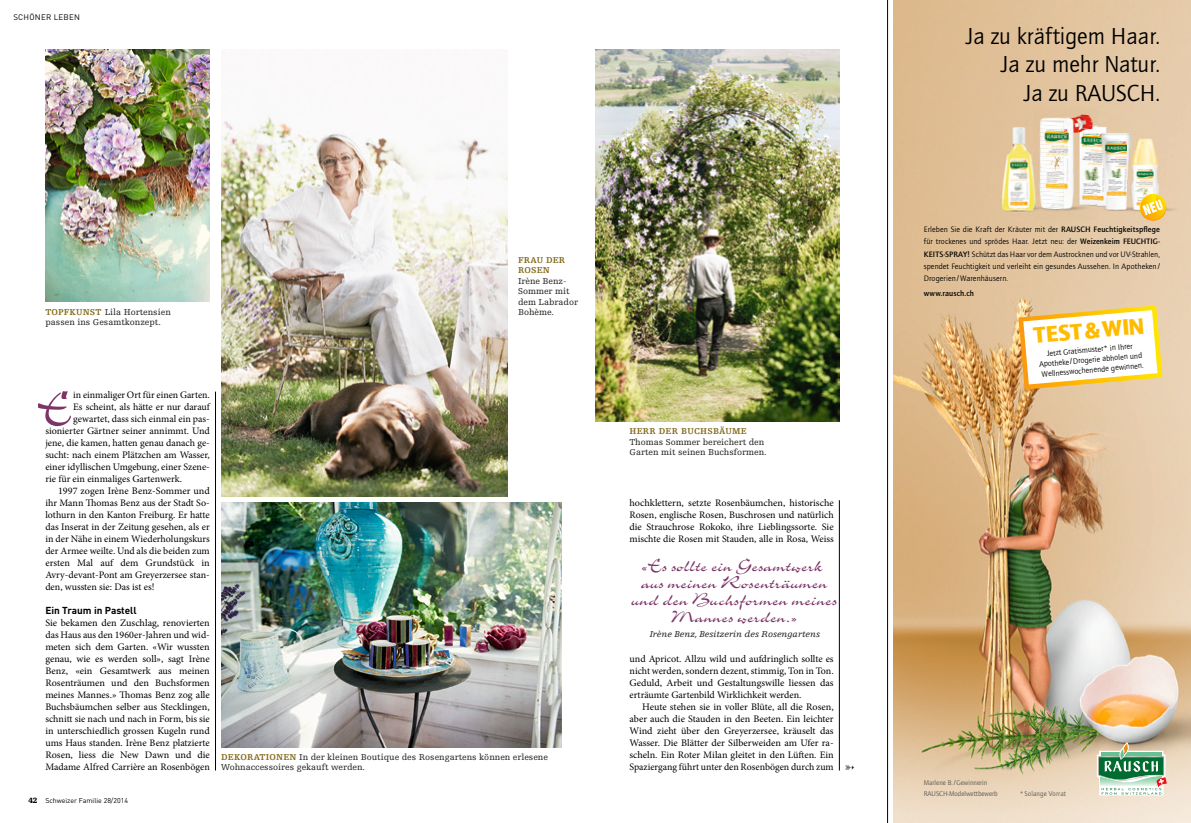
<style>
.page{position:relative;width:1191px;height:823px;background:#fff}
.page>*{position:absolute;margin:0;border:0;box-sizing:border-box;transform-origin:0 0}
._211_GS3sp_Initial_3{font:50.3px "Charme Std";color:#7d3568}
.t1{font:23.8px/28.9px "Quay Sans ITC Std";color:#000;text-align:right}
.t2{font:900 23.3px "Quay Sans";color:#fb0}
._300_Legende_Markt{font:20px/17px "Charme Std";color:#7d3568;text-align:center}
._220_GS3sp_oEinz_x08{font:10px/12px "Minion Pro";color:#000;text-align:justify}
._220_GS3sp_mEinz_x08{font:10px/12px "Minion Pro";color:#000;text-align:justify}
._211_GS3sp_Initial_3-2{font:10px "Minion Pro";color:#000}
._230_Zwischentitel_x{font:700 10px "DIN Pro";color:#000}
._300_Legende_9_x11{font:9px/10.5px "Egyptienne FLT Std";color:#20201d}
.Quote_x10{font:italic 9px "Egyptienne FLT Std";color:#20201d}
._300_Legende_9_x11-2{font:700 9px/10.5px "Egyptienne FLT Std";letter-spacing:.02em;color:#7f6515}
.t3{font:8.1px/12.2px "Quay Sans ITC Std";letter-spacing:.01em;color:#000;text-align:justify}
.t4{font:8.1px/10.1px "Quay Sans";color:#000;text-align:center}
.t5{font:500 8.1px "Quay Sans ITC Std";letter-spacing:.02em;color:#000}
.Rubriktitel_8_x01{font:8px "DIN Pro";letter-spacing:.03em;color:#000}
.PAGINA_10_Zahl{font:900 8px "Egyptienne FLT Std";color:#000}
.t6{font:7.1px/10.8px "Quay Sans ITC Std";color:#575654}
.t7{font:7.1px "Quay Sans ITC Std";letter-spacing:.02em;color:#575654}
.PAGINA_11_Text{font:7px "DIN Pro";color:#000}
.s1{font-weight:700;color:#7f6515}
.s2{font-weight:500}
.s3{font-family:"Arial"}
</style>
<div class="page">
<img style="left:221px;top:113px;width:286px;height:383px">
<img style="left:45px;top:50px;width:165px;height:251px">
<img style="left:221px;top:502px;width:340px;height:245px">
<img style="left:595px;top:50px;width:244px;height:371px">
<hr style="left:839px;top:500px;width:1px;height:270px;background:#000">
<hr style="left:215px;top:391px;width:1px;height:379px;background:#000">
<img style="left:893px;top:0;width:298px;height:822px">
<svg style="left:1096px;top:742px;width:70px;height:53px"></svg>
<svg style="left:1018px;top:305px;width:144px;height:84px"></svg>
<img style="left:996px;top:121px;width:37px;height:97px">
<img style="left:1097px;top:114px;width:69px;height:102px">
<img style="left:1033px;top:108px;width:64px;height:112px">
<img style="left:1033px;top:126px;width:30px;height:2px">
<img style="left:1033px;top:121px;width:30px;height:5px">
<img style="left:1033px;top:128px;width:30px;height:4px">
<img style="left:1033px;top:132px;width:30px;height:4px">
<img style="left:1033px;top:136px;width:30px;height:4px">
<img style="left:1033px;top:140px;width:30px;height:8px">
<img style="left:1033px;top:148px;width:30px;height:7px">
<img style="left:1033px;top:155px;width:30px;height:4px">
<img style="left:1033px;top:159px;width:30px;height:4px">
<img style="left:1033px;top:163px;width:30px;height:4px">
<img style="left:1033px;top:167px;width:30px;height:4px">
<img style="left:1033px;top:171px;width:30px;height:4px">
<img style="left:1033px;top:175px;width:30px;height:4px">
<img style="left:1033px;top:179px;width:30px;height:4px">
<img style="left:1033px;top:183px;width:30px;height:4px">
<img style="left:1033px;top:187px;width:30px;height:7px">
<img style="left:1033px;top:194px;width:30px;height:4px">
<img style="left:1033px;top:198px;width:30px;height:4px">
<img style="left:1033px;top:202px;width:30px;height:4px">
<img style="left:1033px;top:206px;width:30px;height:4px">
<img style="left:1033px;top:210px;width:30px;height:4px">
<img style="left:1033px;top:214px;width:30px;height:4px">
<svg style="left:1033px;top:216px;width:18px;height:2px"></svg>
<img style="left:1078px;top:133px;width:19px;height:22px">
<img style="left:1078px;top:155px;width:19px;height:8px">
<img style="left:1078px;top:163px;width:19px;height:39px">
<img style="left:1078px;top:202px;width:19px;height:12px">
<svg style="left:1078px;top:214px;width:19px;height:2px"></svg>
<img style="left:1064px;top:113px;width:20px;height:22px">
<svg style="left:1093px;top:114px;width:4px;height:19px"></svg>
<img style="left:1078px;top:114px;width:15px;height:22px">
<img style="left:1127px;top:132px;width:55px;height:83px">
<svg style="left:1138px;top:194px;width:29px;height:27px"></svg>
<hr style="left:887px;top:0;width:1px;height:822px;background:#000">
<p class="Rubriktitel_8_x01" style="left:13px;top:11px;width:68px">SCHÖNER LEBEN</p>
<p class="_300_Legende_9_x11" style="left:45px;top:306px;width:127px"><span class="s1">TOPFKUNST</span> Lila Hortensien passen ins Gesamtkonzept.</p>
<p class="_300_Legende_9_x11-2" style="left:518px;top:254px;width:49px">FRAU DER<br>ROSEN</p>
<p class="_300_Legende_9_x11" style="left:518px;top:275px;width:61px">Irène Benz-<br>Sommer mit dem Labrador<br>Bohème.</p>
<p class="_211_GS3sp_Initial_3" style="left:37px;top:384px;width:38px">E</p>
<p class="_211_GS3sp_Initial_3-2" style="left:73px;top:388px;width:138px">in einmaliger Ort für einen Garten.</p>
<p class="_211_GS3sp_Initial_3-2" style="left:73px;top:400px;width:138px">Es scheint, als hätte er nur darauf</p>
<p class="_211_GS3sp_Initial_3-2" style="left:73px;top:412px;width:138px">gewartet, dass sich einmal ein pas-</p>
<p class="_211_GS3sp_Initial_3-2" style="left:45px;top:424px;width:166px">sionierter Gärtner seiner annimmt. Und</p>
<p class="_211_GS3sp_Initial_3-2" style="left:45px;top:436px;width:166px">jene, die kamen, hatten genau danach ge-</p>
<p class="_211_GS3sp_Initial_3-2" style="left:45px;top:448px;width:166px">sucht: nach einem Plätzchen am Wasser,</p>
<p class="_211_GS3sp_Initial_3-2" style="left:45px;top:460px;width:166px">einer idyllischen Umgebung, einer Szene-</p>
<p class="_211_GS3sp_Initial_3-2" style="left:45px;top:472px;width:138px">rie für ein einmaliges Gartenwerk.</p>
<p class="_220_GS3sp_mEinz_x08" style="left:45px;top:484px;width:166px;text-indent:13px">1997 zogen Irène Benz-Sommer und ihr Mann Thomas Benz aus der Stadt So&shy;lothurn in den Kanton Freiburg. Er hatte das Inserat in der Zeitung gesehen, als er in der Nähe in einem Wiederholungskurs der Armee weilte. Und als die beiden zum ersten Mal auf dem Grundstück in Avry-devant-Pont am Greyerzersee stan&shy;den, wussten sie: Das ist es!</p>
<p class="_230_Zwischentitel_x" style="left:45px;top:602px;width:93px">Ein Traum in Pastell</p>
<p class="_220_GS3sp_oEinz_x08" style="left:45px;top:616px;width:166px">Sie bekamen den Zuschlag, renovierten das Haus aus den 1960er-Jahren und wid&shy;meten sich dem Garten. «Wir wussten genau, wie es werden soll», sagt Irène Benz, «ein Gesamtwerk aus meinen Rosenträumen und den Buchsformen meines Mannes.» Thomas Benz zog alle Buchsbäumchen selber aus Stecklingen, schnitt sie nach und nach in Form, bis sie in unterschiedlich grossen Kugeln rund ums Haus standen. Irène Benz platzierte Rosen, liess die New Dawn und die Madame Alfred Carrière an Rosenbögen</p>
<p class="PAGINA_10_Zahl" style="left:28px;top:795px;width:10px">42</p>
<p class="PAGINA_11_Text" style="left:45px;top:794px;width:84px">Schweizer Familie 28/2014</p>
<p class="_300_Legende_9_x11" style="left:221px;top:751px;width:328px"><span class="s1">DEKORATIONEN</span> In der kleinen Boutique des Rosengartens können erlesene<br>Wohnaccessoires gekauft werden.</p>
<p class="_300_Legende_9_x11" style="left:629px;top:426px;width:139px"><span class="s1">HERR DER BUCHSBÄUME<br></span>Thomas Sommer bereichert den<br>Garten mit seinen Buchsformen.</p>
<p class="_220_GS3sp_oEinz_x08" style="left:629px;top:496px;width:206px">hochklettern, setzte Rosenbäumchen, historische Rosen, englische Rosen, Buschrosen und natürlich die Strauchrose Rokoko, ihre Lieblingssorte. Sie mischte die Rosen mit Stauden, alle in Rosa, Weiss</p>
<p class="_300_Legende_Markt" style="left:641px;top:557px;width:183px">«Es sollte ein Gesamtwerk</p>
<p class="_300_Legende_Markt" style="left:631px;top:574px;width:207px">aus meinen Rosenträumen und den Buchsformen meines<br>Mannes werden.»</p>
<p class="Quote_x10" style="left:650px;top:628px;width:172px">Irène Benz, Besitzerin des Rosengartens</p>
<p class="_220_GS3sp_oEinz_x08" style="left:629px;top:652px;width:206px">und Apricot. Allzu wild und aufdringlich sollte es nicht werden, sondern dezent, stimmig, Ton in Ton.<br>Geduld, Arbeit und Gestaltungswille liessen das erträumte Gartenbild Wirklichkeit werden.</p>
<p class="_220_GS3sp_mEinz_x08" style="left:629px;top:700px;width:206px;text-indent:13px">Heute stehen sie in voller Blüte, all die Rosen, aber auch die Stauden in den Beeten. Ein leichter Wind zieht über den Greyerzersee, kräuselt das Wasser. Die Blätter der Silberweiden am Ufer ra&shy;scheln. Ein Roter Milan gleitet in den Lüften. Ein Spaziergang führt unter den Rosenbögen durch zum</p>
<p class="t1" style="left:965px;top:21px;width:196px">Ja zu kräftigem Haar.<br>Ja zu mehr Natur.<br>Ja zu RAUSCH.</p>
<p class="t3" style="left:923px;top:223px;width:238px">Erleben Sie die Kraft der Kräuter mit der <span class="s2">RAUSCH Feuchtigkeitspflege </span>für trockenes und sprödes Haar. Jetzt neu: der <span class="s2">Weizenkeim FEUCHTIG-KEITS-SPRAY!</span> Schützt das Haar vor dem Austrocknen und vor UV-Strahlen, spendet Feuchtigkeit und verleiht ein gesundes Aussehen. In Apotheken <span class="s3">/ </span>Drogerien<span class="s3">/</span>Warenhäusern.</p>
<p class="t5" style="left:923px;top:288px;width:52px">www.rausch.ch</p>
<p class="t2" style="left:1032px;top:321px;width:112px;rotate:-5deg">TEST&amp;WIN</p>
<p class="t4" style="left:1037px;top:349px;width:105px;rotate:-5deg">Jetzt Gratismuster* in Ihrer<br>Apotheke<span class="s3">/</span>Drogerie abholen und<br>Wellnesswochenende gewinnen.</p>
<p class="t6" style="left:923px;top:776px;width:75px">Marlene B.<span class="s3">/</span>Gewinnerin<br>RAUSCH-Modelwettbewerb</p>
<p class="t7" style="left:1019px;top:788px;width:48px">*Solange Vorrat</p>
</div>
